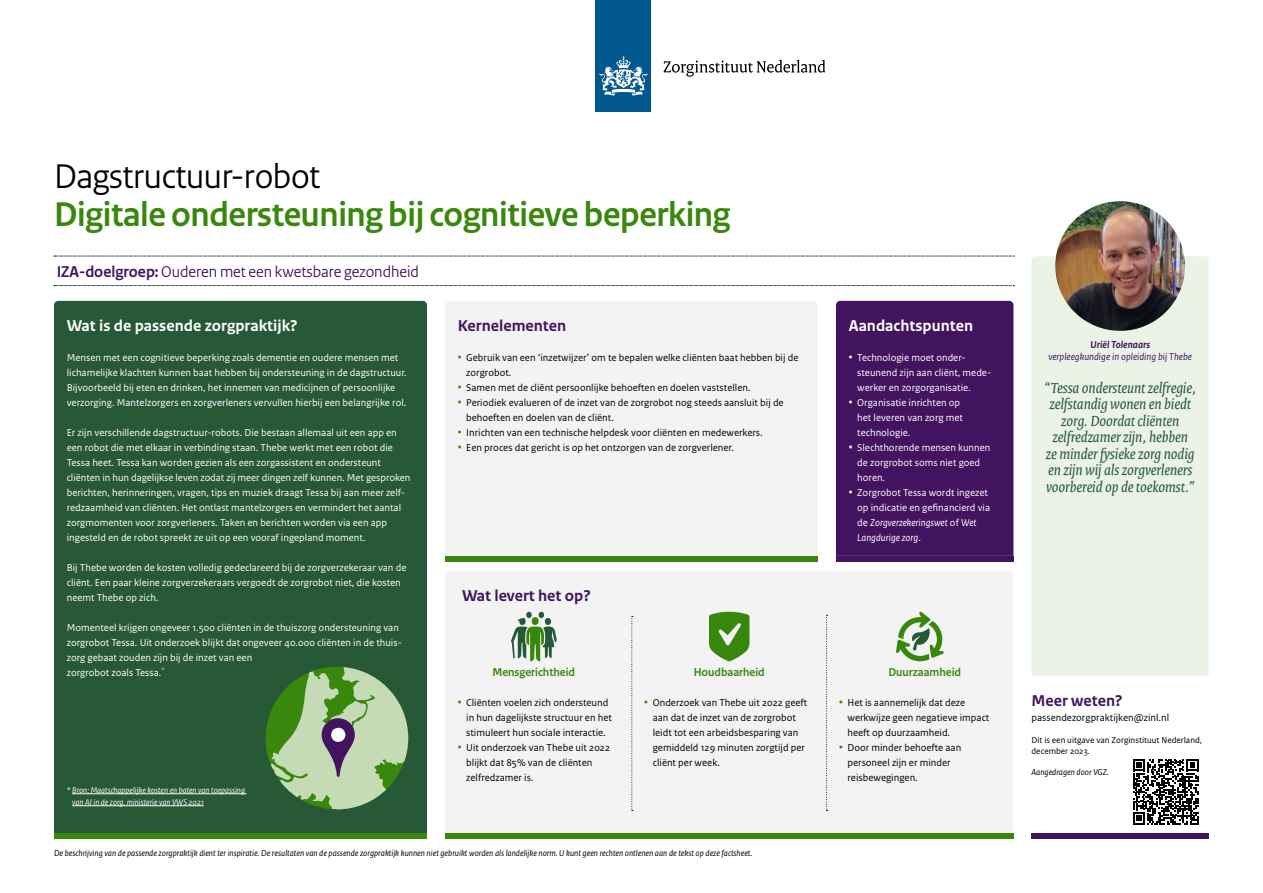
<style>
.page{position:relative;width:1263px;height:893px;background:#fff}
.page>*{position:absolute;margin:0;border:0;box-sizing:border-box;transform-origin:0 0}
.t1{font:700 36px "Rijksoverheid Sans Heading";letter-spacing:-.01em;color:#39870c}
.t2{font:36px "Rijksoverheid Sans Heading";letter-spacing:-.01em;color:#000}
.t3{font:16.5px "Rijksoverheid Sans Heading";color:#42145f}
.t4{font:700 16.5px "Rijksoverheid Sans Text";color:#fff}
.t5{font:700 16.5px "Rijksoverheid Sans Text";color:#42145f}
.t6{font:italic 15.75px/16.5px "Rijksoverheid Serif";color:#275937;text-align:center}
.t7{font:700 12px "Rijksoverheid Sans Heading";color:#39870c}
.t8{font:10.5px/15px "Rijksoverheid Sans Text";color:#fff}
.t9{font:10.5px/15px "Rijksoverheid Sans Text";color:#000}
.t10{font:italic 10.5px "Rijksoverheid Sans Text";color:#42145f}
.t11{font:italic 700 10.5px "Rijksoverheid Sans Text";color:#42145f}
.t12{font:italic 9px "Rijksoverheid Sans Text";color:#000}
.t13{font:9px/10.5px "Rijksoverheid Sans Text";color:#000}
.t14{font:italic 8.7px/12px "Rijksoverheid Sans Text";color:#fff}
.s1{font-weight:700}
.s2{font-size:13.5px;color:#39870c}
.s3{font-size:13.5px}
.s4{font-style:italic}
</style>
<div class="page">
<div style="left:596px;top:0;width:55px;height:111px;background:#00588e"></div>
<svg style="left:599px;top:56px;width:48px;height:40px"></svg>
<svg style="left:663px;top:60px;width:162px;height:17px"></svg>
<div style="left:445px;top:301px;width:373px;height:255px;background:#f3f3f3"></div>
<div style="left:445px;top:556px;width:373px;height:5px;background:#39870c"></div>
<div style="left:1031px;top:256px;width:178px;height:420px;background:#ebf3e7"></div>
<svg style="left:54px;top:285px;width:960px;height:1px"></svg>
<svg style="left:54px;top:256px;width:960px;height:1px"></svg>
<div style="left:54px;top:301px;width:373px;height:532px;background:#275937"></div>
<hr style="left:72px;top:793px;width:175px;height:1px;background:#fff">
<hr style="left:72px;top:805px;width:132px;height:1px;background:#fff">
<svg style="left:1133px;top:759px;width:65px;height:65px"></svg>
<div style="left:54px;top:833px;width:373px;height:6px;background:#39870c"></div>
<div style="left:445px;top:571px;width:568px;height:262px;background:#f3f3f3"></div>
<svg style="left:631px;top:616px;width:2px;height:195px"></svg>
<svg style="left:826px;top:615px;width:2px;height:196px"></svg>
<svg style="left:709px;top:612px;width:40px;height:49px"></svg>
<svg style="left:511px;top:612px;width:46px;height:49px"></svg>
<svg style="left:896px;top:611px;width:48px;height:50px"></svg>
<div style="left:836px;top:301px;width:177px;height:255px;background:#42145f"></div>
<div style="left:445px;top:833px;width:568px;height:6px;background:#39870c"></div>
<div style="left:1031px;top:833px;width:178px;height:6px;background:#42145f"></div>
<div style="left:836px;top:556px;width:177px;height:5px;background:#42145f"></div>
<svg style="left:266px;top:667px;width:142px;height:142px"></svg>
<img style="left:1055px;top:201px;width:130px;height:130px;border-radius:65px">
<h1 class="t2" style="left:54px;top:156px;width:268px">Dagstructuur-robot</h1>
<h1 class="t1" style="left:54px;top:194px;width:678px">Digitale ondersteuning bij cognitieve beperking</h1>
<h2 class="t3" style="left:57px;top:262px;width:364px"><span class="s1">IZA-doelgroep:</span> Ouderen met een kwetsbare gezondheid</h2>
<h2 class="t4" style="left:67px;top:316px;width:233px">Wat is de passende zorgpraktijk?</h2>
<p class="t8" style="left:67px;top:350px;width:341px">Mensen met een cognitieve beperking zoals dementie en oudere mensen met lichamelijke klachten kunnen baat hebben bij ondersteuning in de dagstructuur.<br>Bijvoorbeeld bij eten en drinken, het innemen van medicijnen of persoonlijke verzorging. Mantelzorgers en zorgverleners vervullen hierbij een belangrijke rol.</p>
<p class="t8" style="left:67px;top:425px;width:345px">Er zijn verschillende dagstructuur-robots. Die bestaan allemaal uit een app en een robot die met elkaar in verbinding staan. Thebe werkt met een robot die Tessa heet. Tessa kan worden gezien als een zorgassistent en ondersteunt cliënten in hun dagelijkse leven zodat zij meer dingen zelf kunnen. Met gesproken berichten, herinneringen, vragen, tips en muziek draagt Tessa bij aan meer zelf&shy;redzaamheid van cliënten. Het ontlast mantelzorgers en vermindert het aantal zorgmomenten voor zorgverleners. Taken en berichten worden via een app ingesteld en de robot spreekt ze uit op een vooraf ingepland moment.</p>
<p class="t8" style="left:67px;top:560px;width:341px">Bij Thebe worden de kosten volledig gedeclareerd bij de zorgverzekeraar van de cliënt. Een paar kleine zorgverzekeraars vergoedt de zorgrobot niet, die kosten neemt Thebe op zich.</p>
<p class="t8" style="left:67px;top:620px;width:337px">Momenteel krijgen ongeveer 1.500 cliënten in de thuiszorg ondersteuning van zorgrobot Tessa. Uit onderzoek blijkt dat ongeveer 40.000 cliënten in de thuis&shy;zorg gebaat zouden zijn bij de inzet van een<br>zorgrobot zoals Tessa.<sup>*</sup></p>
<h2 class="t5" style="left:458px;top:316px;width:110px">Kernelementen</h2>
<p class="t9" style="left:466px;top:350px;width:334px;text-indent:-9px"><span class="s2">•</span> Gebruik van een ‘inzetwijzer’ om te bepalen welke cliënten baat hebben bij de zorgrobot.</p>
<p class="t9" style="left:458px;top:380px;width:294px"><span class="s2">•</span> Samen met de cliënt persoonlijke behoeften en doelen vaststellen.</p>
<p class="t9" style="left:466px;top:395px;width:319px;text-indent:-9px"><span class="s2">•</span> Periodiek evalueren of de inzet van de zorgrobot nog steeds aansluit bij de behoeften en doelen van de cliënt.</p>
<p class="t9" style="left:458px;top:425px;width:307px"><span class="s2">•</span> Inrichten van een technische helpdesk voor cliënten en medewerkers.</p>
<p class="t9" style="left:458px;top:440px;width:278px"><span class="s2">•</span> Een proces dat gericht is op het ontzorgen van de zorgverlener.</p>
<h2 class="t5" style="left:462px;top:586px;width:130px">Wat levert het op?</h2>
<p class="t7" style="left:492px;top:665px;width:84px">Mensgerichtheid</p>
<p class="t7" style="left:694px;top:665px;width:73px">Houdbaarheid</p>
<p class="t14" style="left:72px;top:784px;width:174px;text-indent:-5px">* Bron: Maatschappelijke kosten en baten van toepassing van AI in de zorg, ministerie van VWS 2021</p>
<p class="t9" style="left:466px;top:695px;width:147px;text-indent:-9px"><span class="s2">•</span> Cliënten voelen zich ondersteund in hun dagelijkste structuur en het stimuleert hun sociale interactie.</p>
<p class="t9" style="left:466px;top:740px;width:145px;text-indent:-9px"><span class="s2">•</span> Uit onderzoek van Thebe uit 2022 blijkt dat 85% van de cliënten zelfredzamer is.</p>
<p class="t9" style="left:653px;top:695px;width:156px;text-indent:-9px"><span class="s2">•</span> Onderzoek van Thebe uit 2022 geeft aan dat de inzet van de zorgrobot leidt tot een arbeidsbesparing van gemiddeld 129 minuten zorgtijd per cliënt per week.</p>
<p class="t12" style="left:54px;top:848px;width:700px">De beschrijving van de passende zorgpraktijk dient ter inspiratie. De resultaten van de passende zorgpraktijk kunnen niet gebruikt worden als landelijke norm. U kunt geen rechten ontlenen aan de tekst op deze factsheet.</p>
<h2 class="t4" style="left:849px;top:316px;width:126px">Aandachtspunten</h2>
<p class="t8" style="left:857px;top:350px;width:135px;text-indent:-9px"><span class="s3">•</span> Technologie moet onder&shy;steunend zijn aan cliënt, mede&shy;werker en zorgorganisatie.</p>
<p class="t8" style="left:857px;top:395px;width:107px;text-indent:-9px"><span class="s3">•</span> Organisatie inrichten op het leveren van zorg met technologie.</p>
<p class="t8" style="left:857px;top:440px;width:135px;text-indent:-9px"><span class="s3">•</span> Slechthorende mensen kunnen de zorgrobot soms niet goed horen.</p>
<p class="t8" style="left:857px;top:485px;width:134px;text-indent:-9px"><span class="s3">•</span> Zorgrobot Tessa wordt ingezet op indicatie en gefinancierd via de <span class="s4">Zorgverzekeringswet</span> of <span class="s4">Wet<br>Langdurige zorg</span>.</p>
<p class="t7" style="left:888px;top:665px;width:74px">Duurzaamheid</p>
<p class="t9" style="left:847px;top:695px;width:143px;text-indent:-9px"><span class="s2">•</span> Het is aannemelijk dat deze werkwijze geen negatieve impact heeft op duurzaamheid.</p>
<p class="t9" style="left:847px;top:740px;width:115px;text-indent:-9px"><span class="s2">•</span> Door minder behoefte aan personeel zijn er minder reisbewegingen.</p>
<p class="t11" style="left:1090px;top:338px;width:61px">Uriël Tolenaars</p>
<p class="t10" style="left:1048px;top:350px;width:145px">verpleegkundige in opleiding bij Thebe</p>
<h3 class="t6" style="left:1044px;top:379px;width:153px">“Tessa ondersteunt zelfregie, zelfstandig wonen en biedt zorg. Doordat cliënten zelfredzamer zijn, hebben<br>ze minder fysieke zorg nodig en zijn wij als zorgverleners voorbereid op de toekomst.”</h3>
<h2 class="t5" style="left:1031px;top:691px;width:93px">Meer weten?</h2>
<p class="t9" style="left:1031px;top:710px;width:139px">passendezorgpraktijken@zinl.nl</p>
<p class="t13" style="left:1031px;top:735px;width:172px">Dit is een uitgave van Zorginstituut Nederland, december 2023.</p>
<p class="t12" style="left:1031px;top:767px;width:79px">Aangedragen door VGZ.</p>
</div>
